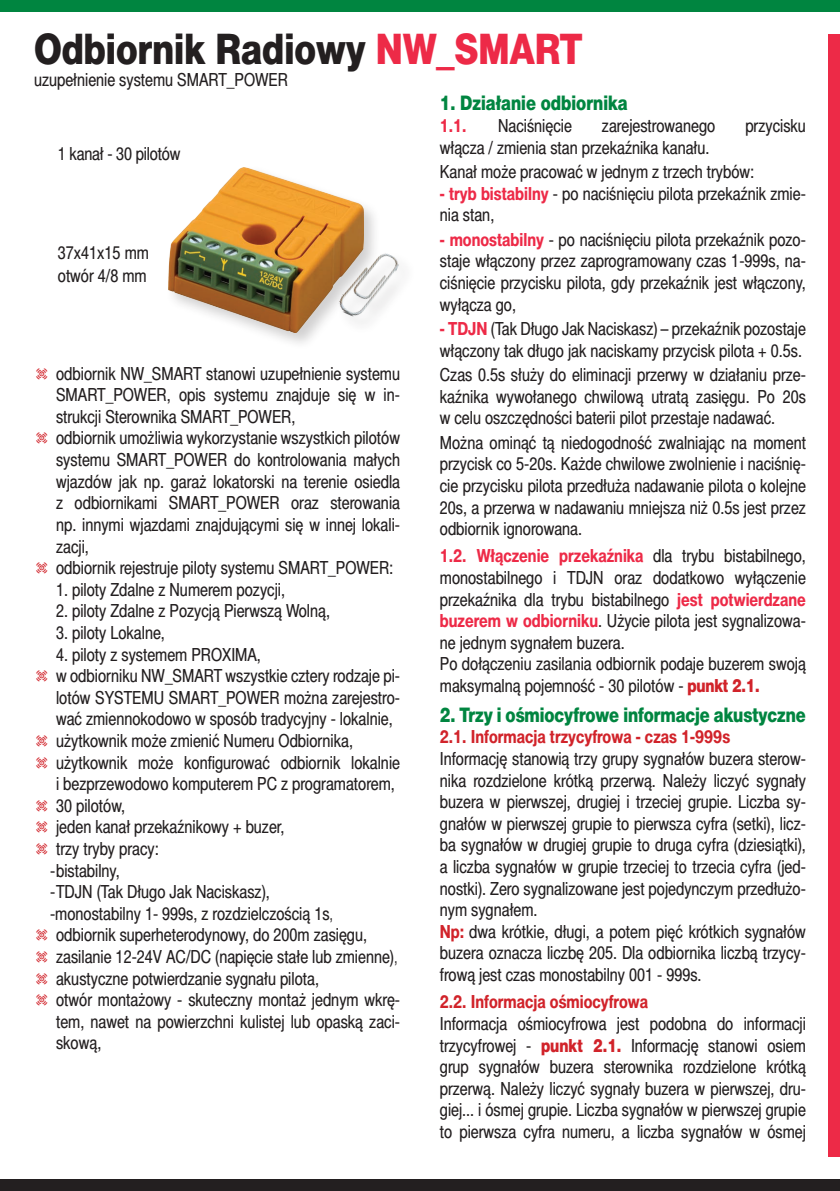
<style>
.page{position:relative;width:840px;height:1191px;background:#fff}
.page>*{position:absolute;margin:0;border:0;box-sizing:border-box;transform-origin:0 0}
.t1{font:42px "Switzer Cnd EFN Heavy";color:#231f20}
.t2{font:20px "Switzer Cnd EFN Heavy";letter-spacing:-.005em;color:#008540}
.t3{font:18px/21.6px "Switzer Cnd EFN";color:#231f20;text-align:justify}
.t4{font:700 18px "Switzer Cnd EFN";color:#d1232a}
.t5{font:700 18px "Switzer Cnd EFN";color:#ed2a47}
.s1{color:#ed2a47}
.s2{font-family:"Dingbests";color:#d1232a}
.s3{font-family:"Switzer Cnd TTEFN Light"}
.s4{font-weight:700;color:#ed2a47}
.s5{font-family:"Switzer Cnd EFN Heavy";color:#d1232a}
.s6{font-weight:700;color:#d1232a}
</style>
<div class="page">
<div style="left:0;top:0;width:839px;height:11px;background:#008540"></div>
<div style="left:0;top:1179px;width:839px;height:12px;background:#231f20"></div>
<div style="left:828px;top:34px;width:11px;height:1123px;background:#ed2a47"></div>
<div style="left:165px;top:165px;width:216px;height:186px;background:#231f20;opacity:.21"></div>
<img style="left:168px;top:167px;width:195px;height:166px">
<div style="left:337px;top:252px;width:79px;height:82px;background:#fff"></div>
<img style="left:336px;top:244px;width:63px;height:81px">
<p class="t1" style="left:34px;top:25px;width:550px">Odbiornik Radiowy <span class="s1">NW_SMART</span></p>
<p class="t3" style="left:34px;top:69px;width:255px">uzupełnienie systemu SMART_POWER</p>
<p class="t3" style="left:58px;top:143px;width:124px">1 kanał - 30 pilotów</p>
<p class="t3" style="left:58px;top:241px;width:92px">37x41x15 mm</p>
<p class="t3" style="left:58px;top:265px;width:90px">otwór 4/8 mm</p>
<p class="t3" style="left:56px;top:362px;width:345px;text-indent:-22px"><span class="s2">t</span> odbiornik NW_SMART stanowi uzupełnienie systemu SMART_POWER, opis systemu znajduje się w in&shy;strukcji Sterownika SMART_POWER,</p>
<p class="t3" style="left:56px;top:427px;width:345px;text-indent:-22px"><span class="s2">t</span> odbiornik umożliwia wykorzystanie wszystkich pilotów systemu SMART_POWER do kontrolowania małych wjazdów jak np. garaż lokatorski na terenie osiedla z odbiornikami SMART_POWER oraz sterowania np. innymi wjazdami znajdującymi się w innej lokali&shy;zacji,</p>
<p class="t3" style="left:34px;top:557px;width:360px"><span class="s2">t</span> odbiornik rejestruje piloty systemu SMART_POWER:</p>
<p class="t3" style="left:56px;top:578px;width:230px">1. piloty Zdalne z Numerem pozycji,</p>
<p class="t3" style="left:56px;top:600px;width:275px">2. piloty Zdalne z Pozycją Pierwszą Wolną,</p>
<p class="t3" style="left:56px;top:621px;width:110px">3. piloty Lokalne,</p>
<p class="t3" style="left:56px;top:643px;width:206px">4. piloty z systemem PROXIMA,</p>
<p class="t3" style="left:56px;top:665px;width:345px;text-indent:-22px"><span class="s2">t</span> w odbiorniku NW_SMART wszystkie cztery rodzaje pi&shy;lotów SYSTEMU SMART_POWER można zarejestro&shy;wać zmiennokodowo w sposób tradycyjny - lokalnie,</p>
<p class="t3" style="left:34px;top:729px;width:320px"><span class="s2">t</span> użytkownik może zmienić Numeru Odbiornika,</p>
<p class="t3" style="left:34px;top:751px;width:367px;text-align:right"><span class="s2">t</span> użytkownik może konfigurować odbiornik lokalnie i bezprzewodowo komputerem PC z programatorem,</p>
<p class="t3" style="left:34px;top:794px;width:93px"><span class="s2">t</span> 30 pilotów,</p>
<p class="t3" style="left:34px;top:816px;width:251px"><span class="s2">t</span> jeden kanał przekaźnikowy + buzer,</p>
<p class="t3" style="left:34px;top:837px;width:126px"><span class="s2">t</span> trzy tryby pracy:</p>
<p class="t3" style="left:50px;top:859px;width:71px">-bistabilny,</p>
<p class="t3" style="left:50px;top:881px;width:221px">-TDJN (Tak Długo Jak Naciskasz),</p>
<p class="t3" style="left:50px;top:902px;width:284px">-monostabilny 1- 999s, z rozdzielczością 1s<span class="s3">,</span></p>
<p class="t3" style="left:34px;top:924px;width:334px"><span class="s2">t</span> odbiornik superheterodynowy, do 200m zasięgu,</p>
<p class="t3" style="left:34px;top:945px;width:365px"><span class="s2">t</span> zasilanie 12-24V AC/DC (napięcie stałe lub zmienne)<span class="s3">,</span></p>
<p class="t3" style="left:34px;top:967px;width:286px"><span class="s2">t</span> akustyczne potwierdzanie sygnału pilota,</p>
<p class="t3" style="left:56px;top:989px;width:345px;text-indent:-22px"><span class="s2">t</span> otwór montażowy - skuteczny montaż jednym wkrę&shy;tem, nawet na powierzchni kulistej lub opaską zaci&shy;skową,</p>
<p class="t2" style="left:439px;top:92px;width:189px">1. Działanie odbiornika</p>
<p class="t5" style="left:439px;top:115px;width:28px">1.1.</p>
<p class="t3" style="left:498px;top:115px;width:75px">Naciśnięcie</p>
<p class="t3" style="left:601px;top:115px;width:115px">zarejestrowanego</p>
<p class="t3" style="left:745px;top:115px;width:62px">przycisku</p>
<p class="t3" style="left:439px;top:136px;width:271px">włącza / zmienia stan przekaźnika kanału.</p>
<p class="t3" style="left:439px;top:161px;width:315px">Kanał może pracować w jednym z trzech trybów:</p>
<p class="t3" style="left:439px;top:182px;width:367px"><span class="s4">- tryb bistabilny</span> - po naciśnięciu pilota przekaźnik zmie&shy;nia stan,</p>
<p class="t3" style="left:439px;top:228px;width:367px"><span class="s4">- monostabilny</span> - po naciśnięciu pilota przekaźnik pozo&shy;staje włączony przez zaprogramowany czas 1-999s, na&shy;ciśnięcie przycisku pilota, gdy przekaźnik jest włączony, wyłącza go,</p>
<p class="t3" style="left:439px;top:318px;width:367px"><span class="s4">- TDJN</span> (Tak Długo Jak Naciskasz) – przekaźnik pozostaje włączony tak długo jak naciskamy przycisk pilota + 0.5s.</p>
<p class="t3" style="left:439px;top:364px;width:367px">Czas 0.5s służy do eliminacji przerwy w działaniu prze&shy;kaźnika wywołanego chwilową utratą zasięgu. Po 20s w celu oszczędności baterii pilot przestaje nadawać.</p>
<p class="t3" style="left:439px;top:431px;width:367px">Można ominąć tą niedogodność zwalniając na moment przycisk co 5-20s. Każde chwilowe zwolnienie i naciśnię&shy;cie przycisku pilota przedłuża nadawanie pilota o kolejne 20s, a przerwa w nadawaniu mniejsza niż 0.5s jest przez odbiornik ignorowana.</p>
<p class="t3" style="left:439px;top:545px;width:367px"><span class="s4">1.2. Włączenie przekaźnika</span> dla trybu bistabilnego, monostabilnego i TDJN oraz dodatkowo wyłączenie przekaźnika dla trybu bistabilnego <span class="s4">jest potwierdzane buzerem w odbiorniku</span>. Użycie pilota jest sygnalizowa&shy;ne jednym sygnałem buzera.</p>
<p class="t3" style="left:439px;top:653px;width:367px">Po dołączeniu zasilania odbiornik podaje buzerem swoją maksymalną pojemność - 30 pilotów - <span class="s5">punkt 2.1.</span></p>
<p class="t2" style="left:439px;top:703px;width:367px">2. Trzy i ośmiocyfrowe informacje akustyczne</p>
<p class="t4" style="left:439px;top:726px;width:292px">2.1. Informacja trzycyfrowa - czas 1-999s</p>
<p class="t3" style="left:439px;top:747px;width:367px">Informację stanowią trzy grupy sygnałów buzera sterow&shy;nika rozdzielone krótką przerwą. Należy liczyć sygnały buzera w pierwszej, drugiej i trzeciej grupie. Liczba sy&shy;gnałów w pierwszej grupie to pierwsza cyfra (setki), licz&shy;ba sygnałów w drugiej grupie to druga cyfra (dziesiątki), a liczba sygnałów w grupie trzeciej to trzecia cyfra (jed&shy;nostki). Zero sygnalizowane jest pojedynczym przedłużo&shy;nym sygnałem.</p>
<p class="t3" style="left:439px;top:920px;width:367px"><span class="s6">Np:</span> dwa krótkie, długi, a potem pięć krótkich sygnałów buzera oznacza liczbę 205. Dla odbiornika liczbą trzycy&shy;frową jest czas monostabilny 001 - 999s.</p>
<p class="t4" style="left:439px;top:991px;width:209px">2.2. Informacja ośmiocyfrowa</p>
<p class="t3" style="left:439px;top:1012px;width:367px">Informacja ośmiocyfrowa jest podobna do informacji trzycyfrowej - <span class="s5">punkt 2.1.</span> Informację stanowi osiem grup sygnałów buzera sterownika rozdzielone krótką przerwą. Należy liczyć sygnały buzera w pierwszej, dru&shy;giej... i ósmej grupie. Liczba sygnałów w pierwszej grupie to pierwsza cyfra numeru, a liczba sygnałów w ósmej</p>
</div>
